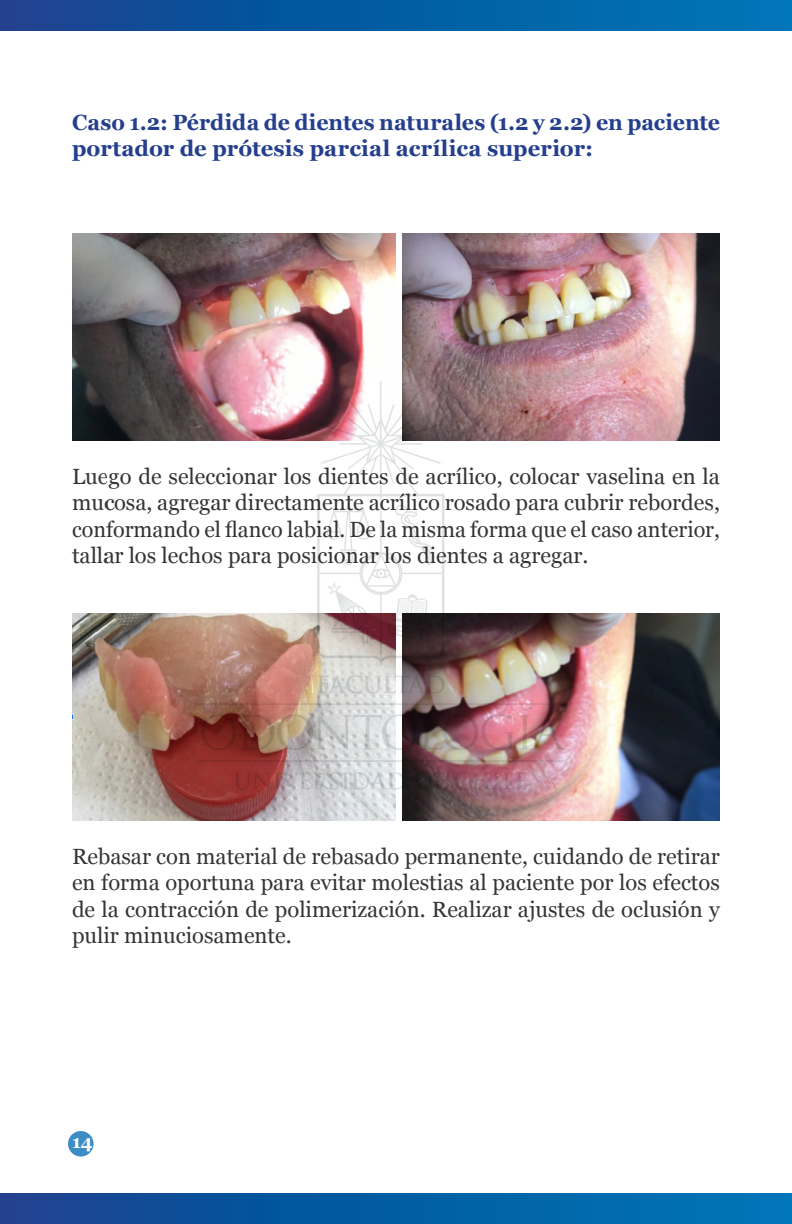
<style>
.page{position:relative;width:792px;height:1224px;background:#fff}
.page>*{position:absolute;margin:0;border:0;box-sizing:border-box;transform-origin:0 0}
.t1{font:22px/26.4px "Georgia";color:#363536;text-align:justify}
.t2{font:700 22px/26.4px "Georgia";letter-spacing:.005em;color:#253f8e}
.t3{font:700 18px "Georgia";color:#fff}
</style>
<div class="page">
<div style="left:68px;top:1131px;width:26px;height:26px;background:#3d8cc6;border-radius:50%"></div>
<img style="left:72px;top:233px;width:324px;height:207px">
<img style="left:72px;top:613px;width:324px;height:207px">
<img style="left:403px;top:233px;width:317px;height:207px">
<img style="left:403px;top:613px;width:317px;height:207px">
<svg style="left:0;top:0;width:792px;height:30px;background:#065ca3"></svg>
<svg style="left:0;top:1194px;width:792px;height:30px;background:#065ca3"></svg>
<img style="left:109px;top:356px;width:573px;height:458px">
<p class="t2" style="left:72px;top:108px;width:650px">Caso 1.2: Pérdida de dientes naturales (1.2 y 2.2) en paciente portador de prótesis parcial acrílica superior:</p>
<p class="t1" style="left:72px;top:462px;width:649px">Luego de seleccionar los dientes de acrílico, colocar vaselina en la mucosa, agregar directamente acrílico rosado para cubrir rebordes, conformando el flanco labial. De la misma forma que el caso anterior, tallar los lechos para posicionar los dientes a agregar.</p>
<p class="t1" style="left:72px;top:842px;width:650px">Rebasar con material de rebasado permanente, cuidando de retirar en forma oportuna para evitar molestias al paciente por los efectos de la contracción de polimerización. Realizar ajustes de oclusión y pulir minuciosamente.</p>
<p class="t3" style="left:72px;top:1128px;width:22px">14</p>
</div>
